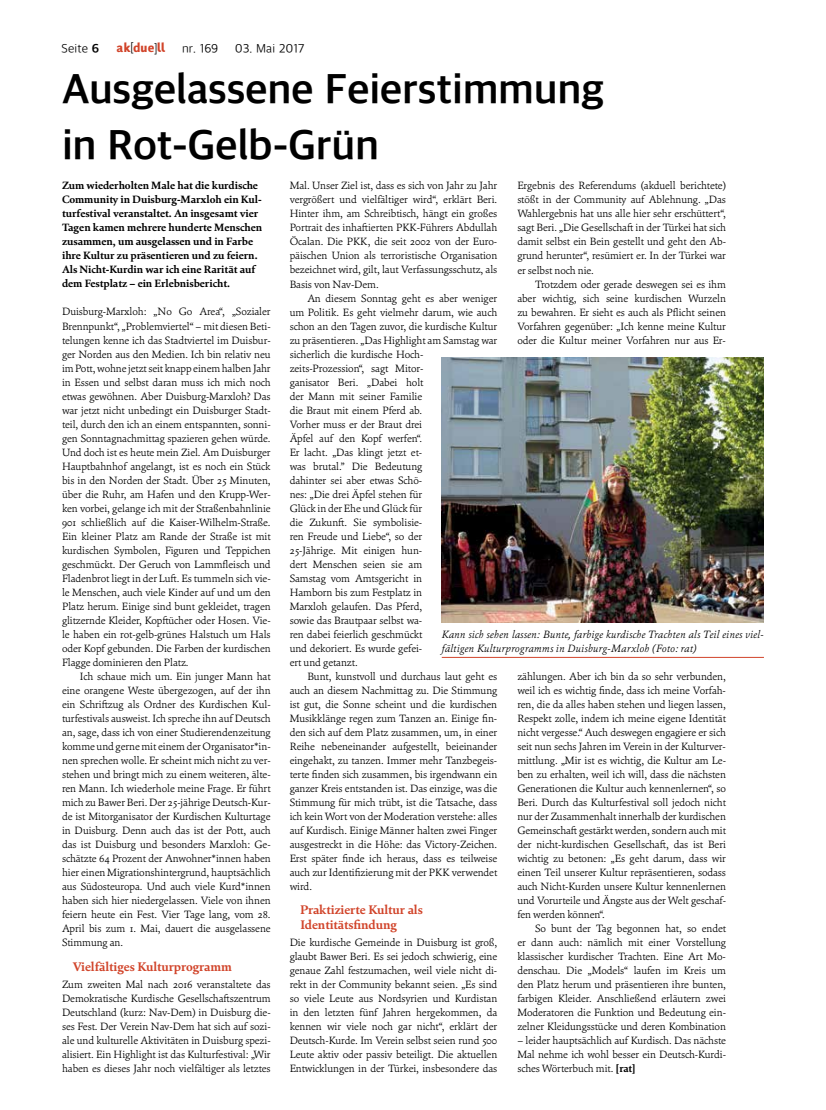
<style>
.page{position:relative;width:826px;height:1110px;background:#fff}
.page>*{position:absolute;margin:0;border:0;box-sizing:border-box;transform-origin:0 0}
.t1{font:700 42.5px/56px "Akduell Apple SD Gothic Neo";letter-spacing:-.01em;color:#000}
.t2{font:700 12.5px/14px "Cala";letter-spacing:-.01em;color:#d1442a}
.t3{font:300 12.5px "Akduell Apple SD Gothic Neo";letter-spacing:.01em;color:#000}
.t4{font:12.5px "Akduell 03";letter-spacing:.02em;color:#d1442a}
.t5{font:300 10.62px/14px "Cala";letter-spacing:-.01em;color:#000;text-align:justify}
.t6{font:700 10.62px/14px "Cala";letter-spacing:-.01em;color:#000}
.t7{font:italic 300 10.62px/14px "Cala";letter-spacing:.02em;color:#000}
.s1{font-weight:700}
.s2{color:#000}
</style>
<div class="page">
<img style="left:441px;top:357px;width:323px;height:265px">
<hr style="left:442px;top:657px;width:322px;height:1px;background:#d1442a">
<p class="t3" style="left:62px;top:40px;width:39px">Seite <span class="s1">6</span></p>
<p class="t4" style="left:116px;top:42px;width:51px">ak<span class="s2">[</span>due<span class="s2">]</span>ll</p>
<p class="t3" style="left:182px;top:40px;width:38px">nr. 169</p>
<p class="t3" style="left:235px;top:40px;width:71px">03. Mai 2017</p>
<h1 class="t1" style="left:62px;top:59px;width:543px">Ausgelassene Feierstimmung in Rot-Gelb-Grün</h1>
<p class="t6" style="left:62px;top:179px;width:201px">Zum wiederholten Male hat die kurdische Community in Duisburg-Marxloh ein Kul&shy;turfestival veranstaltet. An insgesamt vier Tagen kamen mehrere hunderte Menschen zusammen, um ausgelassen und in Farbe ihre Kultur zu präsentieren und zu feiern.<br>Als Nicht-Kurdin war ich eine Rarität auf dem Festplatz – ein Erlebnisbericht.</p>
<p class="t5" style="left:62px;top:305px;width:210px">Duisburg-Marxloh: „No Go Area“, „Sozialer Brennpunkt“, „Problemviertel“ – mit diesen Beti&shy;telungen kenne ich das Stadtviertel im Duisbur&shy;ger Norden aus den Medien. Ich bin relativ neu im Pott, wohne jetzt seit knapp einem halben Jahr in Essen und selbst daran muss ich mich noch etwas gewöhnen. Aber Duisburg-Marxloh? Das war jetzt nicht unbedingt ein Duisburger Stadt&shy;teil, durch den ich an einem entspannten, sonni&shy;gen Sonntagnachmittag spazieren gehen würde.<br>Und doch ist es heute mein Ziel. Am Duisburger Hauptbahnhof angelangt, ist es noch ein Stück bis in den Norden der Stadt. Über 25 Minuten, über die Ruhr, am Hafen und den Krupp-Wer&shy;ken vorbei, gelange ich mit der Straßenbahnlinie 901 schließlich auf die Kaiser-Wilhelm-Straße.<br>Ein kleiner Platz am Rande der Straße ist mit kurdischen Symbolen, Figuren und Teppichen geschmückt. Der Geruch von Lammfleisch und Fladenbrot liegt in der Luft. Es tummeln sich vie&shy;le Menschen, auch viele Kinder auf und um den Platz herum. Einige sind bunt gekleidet, tragen glitzernde Kleider, Kopftücher oder Hosen. Vie&shy;le haben ein rot-gelb-grünes Halstuch um Hals oder Kopf gebunden. Die Farben der kurdischen Flagge dominieren den Platz.</p>
<p class="t5" style="left:62px;top:669px;width:210px;text-indent:18px">Ich schaue mich um. Ein junger Mann hat eine orangene Weste übergezogen, auf der ihn ein Schriftzug als Ordner des Kurdischen Kul&shy;turfestivals ausweist. Ich spreche ihn auf Deutsch an, sage, dass ich von einer Studierendenzeitung komme und gerne mit einem der Organisator*in&shy;nen sprechen wolle. Er scheint mich nicht zu ver&shy;stehen und bringt mich zu einem weiteren, älte&shy;ren Mann. Ich wiederhole meine Frage. Er führt mich zu Bawer Beri. Der 25-jährige Deutsch-Kur&shy;de ist Mitorganisator der Kurdischen Kulturtage in Duisburg. Denn auch das ist der Pott, auch das ist Duisburg und besonders Marxloh: Ge&shy;schätzte 64 Prozent der Anwohner*innen haben hier einen Migrationshintergrund, hauptsächlich aus Südosteuropa. Und auch viele Kurd*innen haben sich hier niedergelassen. Viele von ihnen feiern heute ein Fest. Vier Tage lang, vom 28.<br>April bis zum 1. Mai, dauert die ausgelassene Stimmung an.</p>
<p class="t2" style="left:73px;top:958px;width:161px">Vielfältiges Kulturprogramm</p>
<p class="t5" style="left:62px;top:977px;width:210px">Zum zweiten Mal nach 2016 veranstaltete das Demokratische Kurdische Gesellschaftszentrum Deutschland (kurz: Nav-Dem) in Duisburg die&shy;ses Fest. Der Verein Nav-Dem hat sich auf sozi&shy;ale und kulturelle Aktivitäten in Duisburg spezi&shy;alisiert. Ein Highlight ist das Kulturfestival: „Wir haben es dieses Jahr noch vielfältiger als letztes</p>
<p class="t5" style="left:290px;top:179px;width:209px">Mal. Unser Ziel ist, dass es sich von Jahr zu Jahr vergrößert und vielfältiger wird“, erklärt Beri.<br>Hinter ihm, am Schreibtisch, hängt ein großes Portrait des inhaftierten PKK-Führers Abdullah Öcalan. Die PKK, die seit 2002 von der Euro&shy;päischen Union als terroristische Organisation bezeichnet wird, gilt, laut Verfassungsschutz, als Basis von Nav-Dem.</p>
<p class="t5" style="left:290px;top:291px;width:209px;text-align:left;text-indent:18px">An diesem Sonntag geht es aber weniger um Politik. Es geht vielmehr darum, wie auch schon an den Tagen zuvor, die kurdische Kultur zu präsentieren. „Das Highlight am Samstag war sicherlich die kurdische Hoch&shy;zeits-Prozession“, sagt Mitor-<br>ganisator Beri. „Dabei holt<br>der Mann mit seiner Familie<br>die Braut mit einem Pferd ab.<br>Vorher muss er der Braut drei<br>Äpfel auf den Kopf werfen“.<br>Er lacht. „Das klingt jetzt et-<br>was brutal.” Die Bedeutung<br>dahinter sei aber etwas Schö-<br>nes: „Die drei Äpfel stehen für<br>Glück in der Ehe und Glück für<br>die Zukunft. Sie symbolisie-<br>ren Freude und Liebe“, so der<br>25-Jährige. Mit einigen hun-<br>dert Menschen seien sie am<br>Samstag vom Amtsgericht in<br>Hamborn bis zum Festplatz in<br>Marxloh gelaufen. Das Pferd,<br>sowie das Brautpaar selbst wa-<br>ren dabei feierlich geschmückt<br>und dekoriert. Es wurde gefei-<br>ert und getanzt.</p>
<p class="t5" style="left:290px;top:669px;width:209px;text-indent:18px">Bunt, kunstvoll und durchaus laut geht es auch an diesem Nachmittag zu. Die Stimmung ist gut, die Sonne scheint und die kurdischen Musikklänge regen zum Tanzen an. Einige fin&shy;den sich auf dem Platz zusammen, um, in einer Reihe nebeneinander aufgestellt, beieinander eingehakt, zu tanzen. Immer mehr Tanzbegeis&shy;terte finden sich zusammen, bis irgendwann ein ganzer Kreis entstanden ist. Das einzige, was die Stimmung für mich trübt, ist die Tatsache, dass ich kein Wort von der Moderation verstehe: alles auf Kurdisch. Einige Männer halten zwei Finger ausgestreckt in die Höhe: das Victory-Zeichen.<br>Erst später finde ich heraus, dass es teilweise auch zur Identifizierung mit der PKK verwendet wird.</p>
<p class="t2" style="left:300px;top:902px;width:124px">Praktizierte Kultur als<br>Identitätsfindung</p>
<p class="t5" style="left:290px;top:935px;width:209px">Die kurdische Gemeinde in Duisburg ist groß, glaubt Bawer Beri. Es sei jedoch schwierig, eine genaue Zahl festzumachen, weil viele nicht di&shy;rekt in der Community bekannt seien. „Es sind so viele Leute aus Nordsyrien und Kurdistan in den letzten fünf Jahren hergekommen, da kennen wir viele noch gar nicht“, erklärt der Deutsch-Kurde. Im Verein selbst seien rund 500<br>Leute aktiv oder passiv beteiligt. Die aktuellen Entwicklungen in der Türkei, insbesondere das</p>
<p class="t5" style="left:517px;top:179px;width:210px">Ergebnis des Referendums (akduell berichtete) stößt in der Community auf Ablehnung. „Das Wahlergebnis hat uns alle hier sehr erschüttert“, sagt Beri. „Die Gesellschaft in der Türkei hat sich damit selbst ein Bein gestellt und geht den Ab&shy;grund herunter“, resümiert er. In der Türkei war er selbst noch nie.</p>
<p class="t5" style="left:517px;top:277px;width:210px;text-indent:18px">Trotzdem oder gerade deswegen sei es ihm aber wichtig, sich seine kurdischen Wurzeln zu bewahren. Er sieht es auch als Pflicht seinen Vorfahren gegenüber: „Ich kenne meine Kultur oder die Kultur meiner Vorfahren nur aus Er-</p>
<p class="t7" style="left:442px;top:627px;width:324px">Kann sich sehen lassen: Bunte, farbige kurdische Trachten als Teil eines viel&shy;fältigen Kulturprogramms in Duisburg-Marxloh (Foto: rat)</p>
<p class="t5" style="left:517px;top:669px;width:210px">zählungen. Aber ich bin da so sehr verbunden, weil ich es wichtig finde, dass ich meine Vorfah&shy;ren, die da alles haben stehen und liegen lassen, Respekt zolle, indem ich meine eigene Identität nicht vergesse.“ Auch deswegen engagiere er sich seit nun sechs Jahren im Verein in der Kulturver&shy;mittlung. „Mir ist es wichtig, die Kultur am Le&shy;ben zu erhalten, weil ich will, dass die nächsten Generationen die Kultur auch kennenlernen“, so Beri. Durch das Kulturfestival soll jedoch nicht nur der Zusammenhalt innerhalb der kurdischen Gemeinschaft gestärkt werden, sondern auch mit der nicht-kurdischen Gesellschaft, das ist Beri wichtig zu betonen: „Es geht darum, dass wir einen Teil unserer Kultur repräsentieren, sodass auch Nicht-Kurden unsere Kultur kennenlernen und Vorurteile und Ängste aus der Welt geschaf&shy;fen werden können“.</p>
<p class="t5" style="left:517px;top:921px;width:210px;text-indent:18px">So bunt der Tag begonnen hat, so endet er dann auch: nämlich mit einer Vorstellung klassischer kurdischer Trachten. Eine Art Mo&shy;denschau. Die „Models“ laufen im Kreis um den Platz herum und präsentieren ihre bunten, farbigen Kleider. Anschließend erläutern zwei Moderatoren die Funktion und Bedeutung ein&shy;zelner Kleidungsstücke und deren Kombination</p>
<p class="t5" style="left:517px;top:1033px;width:210px">– leider hauptsächlich auf Kurdisch. Das nächste Mal nehme ich wohl besser ein Deutsch-Kurdi&shy;sches Wörterbuch mit. <span class="s1">[rat]</span></p>
</div>
